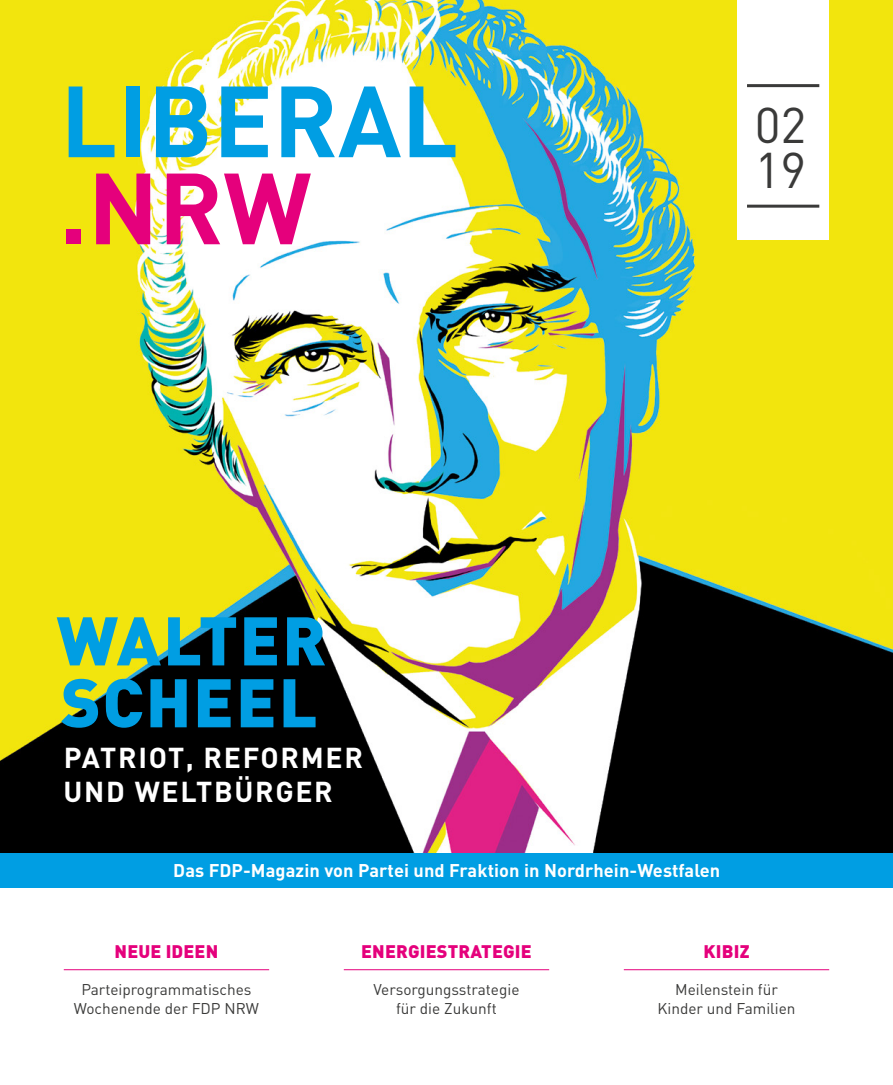
<style>
.page{position:relative;width:893px;height:1085px;background:#fff}
.page>*{position:absolute;margin:0;border:0;box-sizing:border-box;transform-origin:0 0}
.t1{font:700 99.3px "DIN Pro";color:#009ee3}
.t2{font:700 99.3px "DIN Pro";color:#e5007c}
.t3{font:900 67.5px/61.8px "DIN Pro";letter-spacing:.025em;color:#009ee3}
.t4{font:49.5px/45px "DIN Pro";color:#3a3a39}
.t5{font:700 28.35px/34px "DIN Pro";letter-spacing:.06em;color:#fff}
.t6{font:700 18.15px "DIN Pro";letter-spacing:.005em;color:#fff}
.t7{font:900 18px "DIN Pro";letter-spacing:.01em;color:#e5007c}
.t8{font:15.45px/18.5px "DIN Pro";color:#3a3a39;text-align:center}
</style>
<div class="page">
<img style="left:0;top:0;width:893px;height:853px">
<div style="left:738px;top:0;width:91px;height:239px;background:#fff"></div>
<hr style="left:747px;top:84px;width:72px;height:3px;background:#3a3a39">
<hr style="left:747px;top:205px;width:72px;height:3px;background:#3a3a39">
<hr style="left:624px;top:969px;width:205px;height:1px;background:#e5007c">
<hr style="left:344px;top:969px;width:205px;height:1px;background:#e5007c">
<hr style="left:64px;top:969px;width:205px;height:1px;background:#e5007c">
<div style="left:0;top:853px;width:893px;height:34px;background:#009ee3"></div>
<h1 class="t1" style="left:60px;top:54px;width:400px">LIBERAL</h1>
<h1 class="t2" style="left:60px;top:141px;width:253px">.NRW</h1>
<h3 class="t4" style="left:755px;top:101px;width:53px">02<br>19</h3>
<h2 class="t3" style="left:57px;top:607px;width:271px">WALTER<br>SCHEEL</h2>
<h3 class="t5" style="left:64px;top:739px;width:301px">Patriot, Reform er und Weltbürger</h3>
<p class="t6" style="left:173px;top:858px;width:549px">Das FDP-Magazin von Partei und Fraktion in Nordrhein-Westfalen</p>
<p class="t7" style="left:115px;top:939px;width:105px">NEUE IDEEN</p>
<p class="t8" style="left:74px;top:979px;width:187px">Parteiprogrammatisches<br>Wochenende der FDP NRW</p>
<p class="t7" style="left:361px;top:939px;width:172px">ENERGIESTRATEGIE</p>
<p class="t8" style="left:373px;top:979px;width:148px">Versorgungsstrategie für die Zukunft</p>
<p class="t7" style="left:704px;top:939px;width:47px">KIBIZ</p>
<p class="t8" style="left:657px;top:979px;width:140px">Meilenstein für<br>Kinder und Familien</p>
</div>
